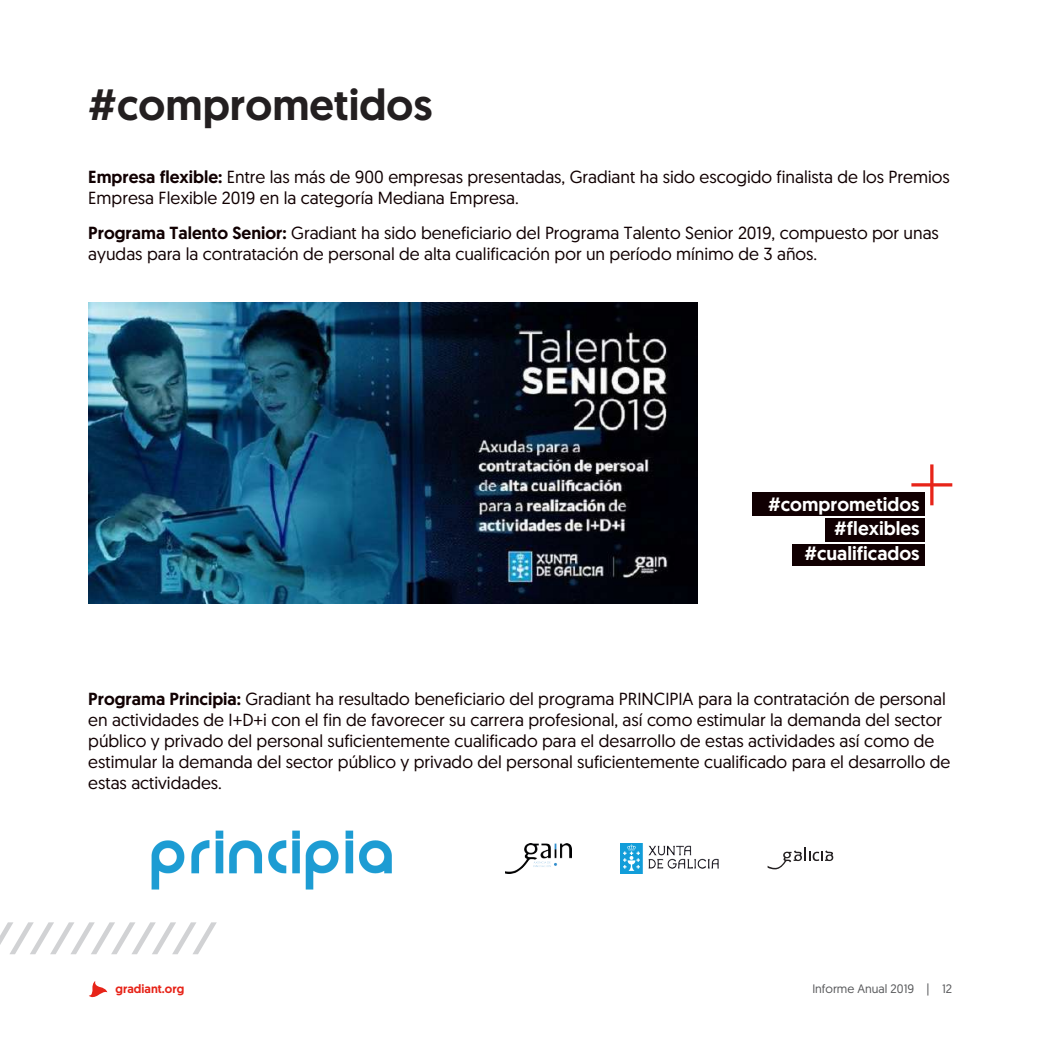
<style>
.page{position:relative;width:1042px;height:1042px;background:#fff}
.page>*{position:absolute;margin:0;border:0;box-sizing:border-box;transform-origin:0 0}
.t1{font:500 43.75px "Geomanist";color:#231f20}
.t2{font:500 19.25px/24.5px "Geomanist";color:#fff;text-align:right}
.t3{font:17.5px/21px "Geomanist";color:#110002}
.t4{font:12.25px "Geomanist";color:#57585a}
.t5{font:500 12.25px "Geomanist";color:#e72419}
.s1{font-weight:500}
</style>
<div class="page">
<svg style="left:0;top:922px;width:217px;height:32px"></svg>
<svg style="left:89px;top:981px;width:18px;height:17px"></svg>
<img style="left:89px;top:303px;width:608px;height:300px">
<img style="left:151px;top:830px;width:241px;height:60px">
<img style="left:505px;top:843px;width:66px;height:31px">
<svg style="left:767px;top:847px;width:66px;height:22px"></svg>
<img style="left:620px;top:843px;width:99px;height:31px">
<div style="left:753px;top:492px;width:172px;height:23px;background:#110002"></div>
<div style="left:825px;top:518px;width:100px;height:24px;background:#110002"></div>
<div style="left:792px;top:544px;width:133px;height:22px;background:#110002"></div>
<svg style="left:911px;top:464px;width:41px;height:41px"></svg>
<h1 class="t1" style="left:88px;top:76px;width:346px">#comprometidos</h1>
<p class="t3" style="left:88px;top:166px;width:863px"><span class="s1">Empresa flexible:</span> Entre las más de 900 empresas presentadas, Gradiant ha sido escogido finalista de los Premios<br>Empresa Flexible 2019 en la categoría Mediana Empresa.</p>
<p class="t3" style="left:88px;top:222px;width:852px"><span class="s1">Programa Talento Senior:</span> Gradiant ha sido beneficiario del Programa Talento Senior 2019, compuesto por unas ayudas para la contratación de personal de alta cualificación por un período mínimo de 3 años.</p>
<p class="t2" style="left:768px;top:492px;width:153px">#comprometidos #flexibles #cualificados</p>
<p class="t3" style="left:88px;top:687px;width:863px"><span class="s1">Programa Principia:</span> Gradiant ha resultado beneficiario del programa PRINCIPIA para la contratación de personal en actividades de I+D+i con el fin de favorecer su carrera profesional, así como estimular la demanda del sector público y privado del personal suficientemente cualificado para el desarrollo de estas actividades así como de estimular la demanda del sector público y privado del personal suficientemente cualificado para el desarrollo de estas actividades.</p>
<p class="t5" style="left:116px;top:980px;width:70px">gradiant.org</p>
<p class="t4" style="left:812px;top:980px;width:141px">Informe Anual 2019 | 12</p>
</div>
